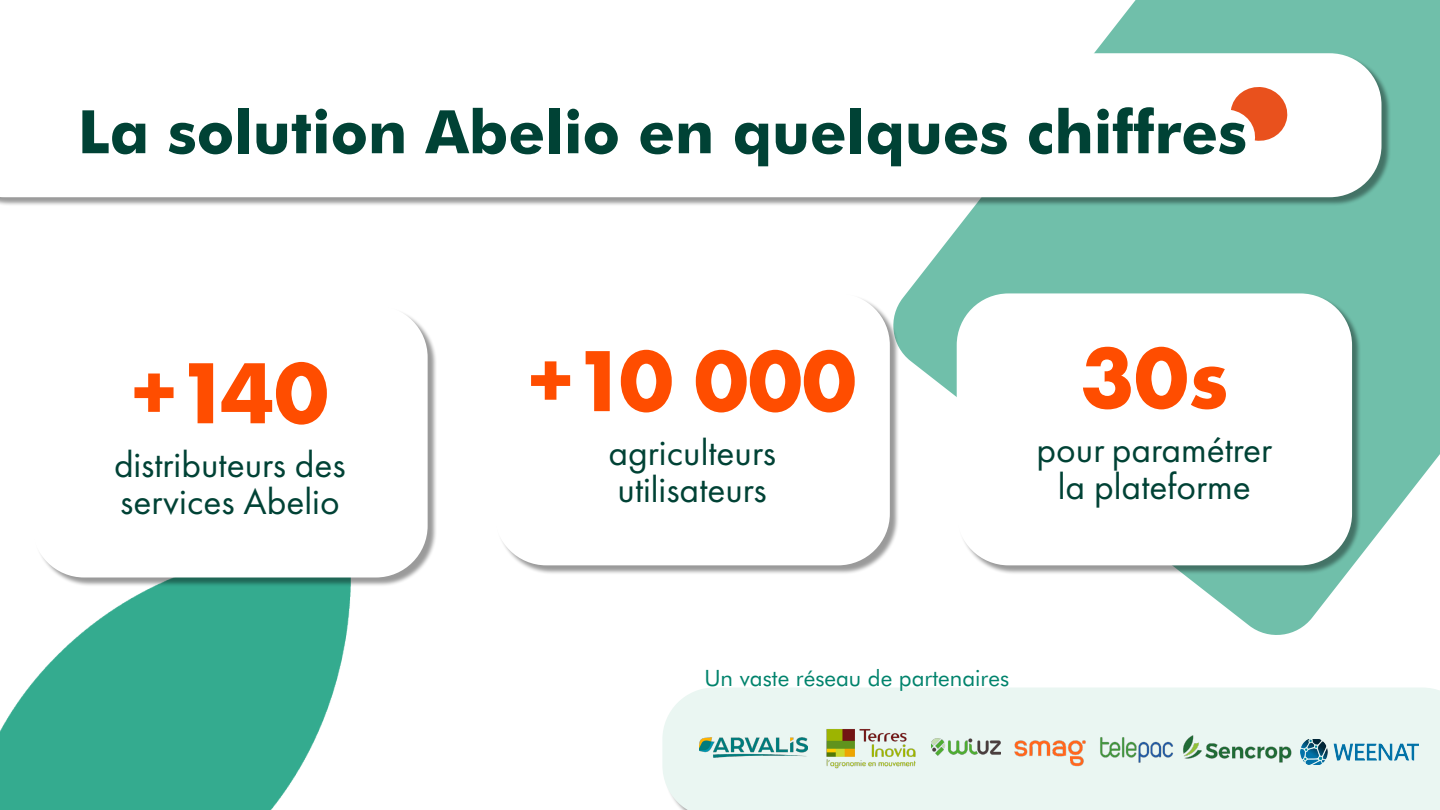
<style>
.page{position:relative;width:1440px;height:810px;background:#fff}
.page>*{position:absolute;margin:0;border:0;box-sizing:border-box;transform-origin:0 0}
.t1{font:700 90px "Futura PT";color:#ff4d00}
.t2{font:700 60px "Futura BT";color:#004235}
.t3{font:37.5px/37.5px "Futura PT";color:#004235}
.t4{font:22.5px "Futura BT";color:#00836c}
</style>
<div class="page">
<svg style="left:899px;top:0;width:541px;height:635px;fill:#70bfaa"></svg>
<div style="left:0;top:54px;width:1391px;height:153px;background:#000;opacity:.4"></div>
<svg style="left:0;top:53px;width:1382px;height:144px"></svg>
<svg style="left:1231px;top:85px;width:58px;height:58px"></svg>
<img style="left:0;top:587px;width:350px;height:223px">
<div style="left:33px;top:307px;width:404px;height:280px;background:#000;opacity:.4"></div>
<div style="left:32px;top:306px;width:396px;height:271px;background:#fff;border-radius:52px"></div>
<div style="left:496px;top:294px;width:403px;height:281px;background:#000;opacity:.4"></div>
<div style="left:495px;top:293px;width:395px;height:272px;background:#fff;border-radius:52px"></div>
<div style="left:958px;top:294px;width:403px;height:281px;background:#000;opacity:.4"></div>
<div style="left:957px;top:293px;width:395px;height:272px;background:#fff;border-radius:52px"></div>
<div style="left:662px;top:688px;width:778px;height:122px;background:#eaf6f2"></div>
<img style="left:1012px;top:737px;width:77px;height:30px">
<img style="left:1182px;top:734px;width:111px;height:29px">
<img style="left:1300px;top:740px;width:118px;height:24px">
<img style="left:931px;top:734px;width:69px;height:30px">
<img style="left:699px;top:734px;width:108px;height:25px">
<img style="left:825px;top:727px;width:93px;height:44px">
<img style="left:1097px;top:734px;width:80px;height:31px">
<h2 class="t2" style="left:78px;top:96px;width:1171px">La solution Abelio en quelques chiffres</h2>
<h1 class="t1" style="left:132px;top:362px;width:198px">+140</h1>
<p class="t3" style="left:114px;top:448px;width:233px">distributeurs des services Abelio</p>
<h1 class="t1" style="left:528px;top:350px;width:330px">+10 000</h1>
<p class="t3" style="left:608px;top:436px;width:169px">agriculteurs utilisateurs</p>
<h1 class="t1" style="left:1080px;top:347px;width:149px">30s</h1>
<p class="t3" style="left:1036px;top:433px;width:237px;text-align:center">pour paramétrer la plateforme</p>
<p class="t4" style="left:704px;top:669px;width:306px">Un vaste réseau de partenaires</p>
</div>
